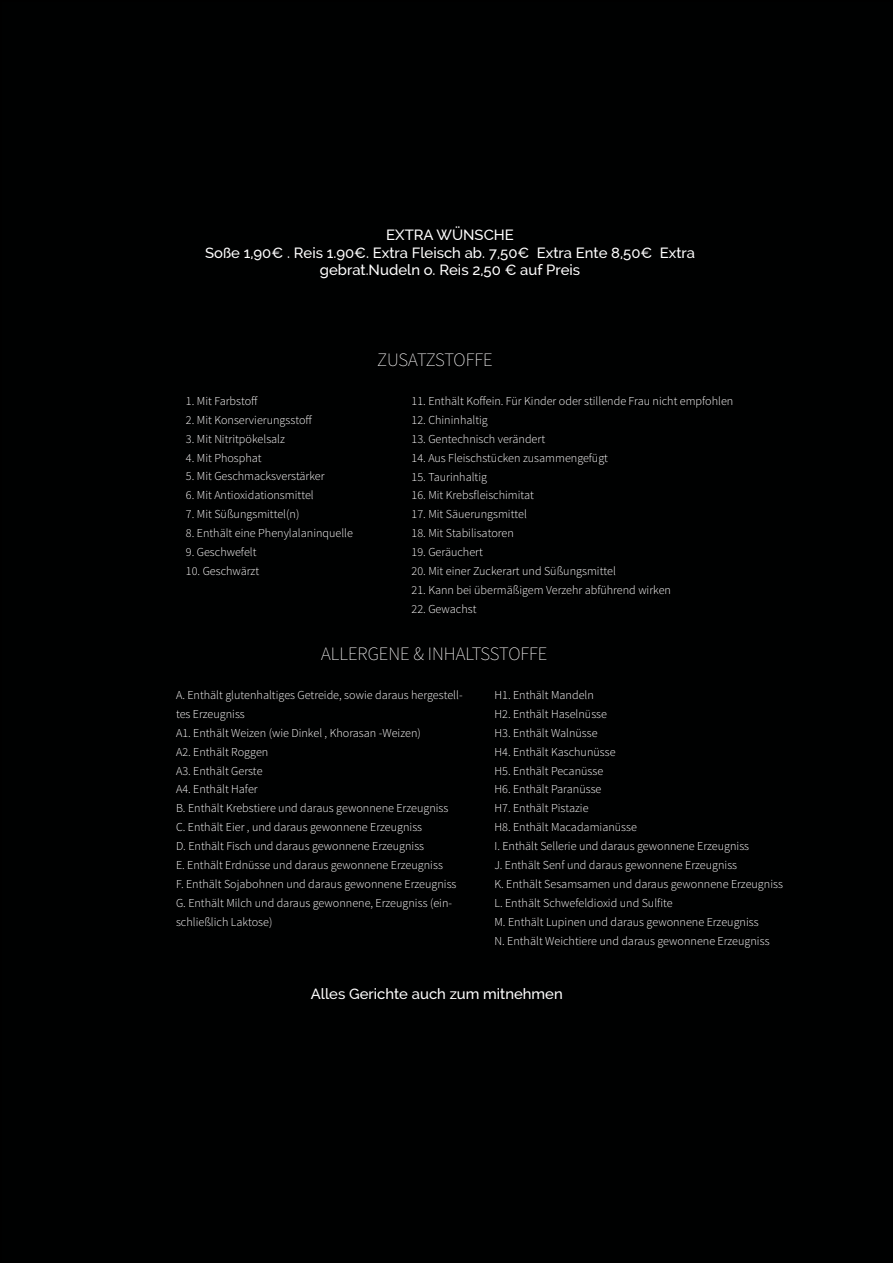
<style>
.page{position:relative;width:893px;height:1263px;background:#fff}
.page>*{position:absolute;margin:0;border:0;box-sizing:border-box;transform-origin:0 0}
.t1{font:200 18.9px "Source Sans Pro";color:#fff}
.t2{font:500 14.85px/17.9px "Raleway";color:#fff;text-align:center}
.t3{font:300 12.15px/18.9px "Source Sans Pro";color:#fff}
</style>
<div class="page">
<div style="left:1px;top:1px;width:891px;height:1261px;background:#000101"></div>
<p class="t2" style="left:205px;top:226px;width:492px">EXTRA WÜNSCHE<br>Soße 1,90€ . Reis 1.90€. Extra Fleisch ab. 7,50€ Extra Ente 8,50€ Extra gebrat.Nudeln o. Reis 2,50 € auf Preis</p>
<p class="t3" style="left:186px;top:391px;width:74px">1. Mit Farbstoff</p>
<p class="t3" style="left:186px;top:410px;width:128px">2. Mit Konservierungsstoff</p>
<p class="t3" style="left:186px;top:429px;width:101px">3. Mit Nitritpökelsalz</p>
<p class="t3" style="left:186px;top:448px;width:77px">4. Mit Phosphat</p>
<p class="t3" style="left:186px;top:467px;width:140px">5. Mit Geschmacksverstärker</p>
<p class="t3" style="left:186px;top:486px;width:129px">6. Mit Antioxidationsmittel</p>
<p class="t3" style="left:186px;top:505px;width:115px">7. Mit Süßungsmittel(n)</p>
<p class="t3" style="left:186px;top:524px;width:169px">8. Enthält eine Phenylalaninquelle</p>
<p class="t3" style="left:186px;top:543px;width:72px">9. Geschwefelt</p>
<p class="t3" style="left:186px;top:562px;width:75px">10. Geschwärzt</p>
<h1 class="t1" style="left:377px;top:348px;width:117px">ZUSATZSTOFFE</h1>
<p class="t3" style="left:412px;top:391px;width:323px">11. Enthält Koffein. Für Kinder oder stillende Frau nicht empfohlen</p>
<p class="t3" style="left:412px;top:410px;width:78px">12. Chininhaltig</p>
<p class="t3" style="left:412px;top:429px;width:135px">13. Gentechnisch verändert</p>
<p class="t3" style="left:412px;top:448px;width:198px">14. Aus Fleischstücken zusammengefügt</p>
<p class="t3" style="left:412px;top:467px;width:77px">15. Taurinhaltig</p>
<p class="t3" style="left:412px;top:486px;width:124px">16. Mit Krebsfleischimitat</p>
<p class="t3" style="left:412px;top:505px;width:117px">17. Mit Säuerungsmittel</p>
<p class="t3" style="left:412px;top:524px;width:104px">18. Mit Stabilisatoren</p>
<p class="t3" style="left:412px;top:543px;width:73px">19. Geräuchert</p>
<p class="t3" style="left:412px;top:562px;width:206px">20. Mit einer Zuckerart und Süßungsmittel</p>
<p class="t3" style="left:412px;top:580px;width:261px">21. Kann bei übermäßigem Verzehr abführend wirken</p>
<p class="t3" style="left:412px;top:599px;width:66px">22. Gewachst</p>
<h1 class="t1" style="left:321px;top:642px;width:228px">ALLERGENE &amp; INHALTSSTOFFE</h1>
<p class="t3" style="left:176px;top:686px;width:288px">A. Enthält glutenhaltiges Getreide, sowie daraus hergestell&shy;tes Erzeugniss<br>A1. Enthält Weizen (wie Dinkel , Khorasan -Weizen)<br>A2. Enthält Roggen<br>A3. Enthält Gerste<br>A4. Enthält Hafer<br>B. Enthält Krebstiere und daraus gewonnene Erzeugniss<br>C. Enthält Eier , und daraus gewonnene Erzeugniss<br>D. Enthält Fisch und daraus gewonnene Erzeugniss<br>E. Enthält Erdnüsse und daraus gewonnene Erzeugniss<br>F. Enthält Sojabohnen und daraus gewonnene Erzeugniss G. Enthält Milch und daraus gewonnene, Erzeugniss (ein&shy;schließlich Laktose)</p>
<p class="t3" style="left:494px;top:685px;width:290px">H1. Enthält Mandeln<br>H2. Enthält Haselnüsse<br>H3. Enthält Walnüsse<br>H4. Enthält Kaschunüsse<br>H5. Enthält Pecanüsse<br>H6. Enthält Paranüsse<br>H7. Enthält Pistazie<br>H8. Enthält Macadamianüsse<br>I. Enthält Sellerie und daraus gewonnene Erzeugniss<br>J. Enthält Senf und daraus gewonnene Erzeugniss<br>K. Enthält Sesamsamen und daraus gewonnene Erzeugniss L. Enthält Schwefeldioxid und Sulfite<br>M. Enthält Lupinen und daraus gewonnene Erzeugniss<br>N. Enthält Weichtiere und daraus gewonnene Erzeugniss</p>
<p class="t2" style="left:311px;top:985px;width:253px">Alles Gerichte auch zum mitnehmen</p>
</div>
